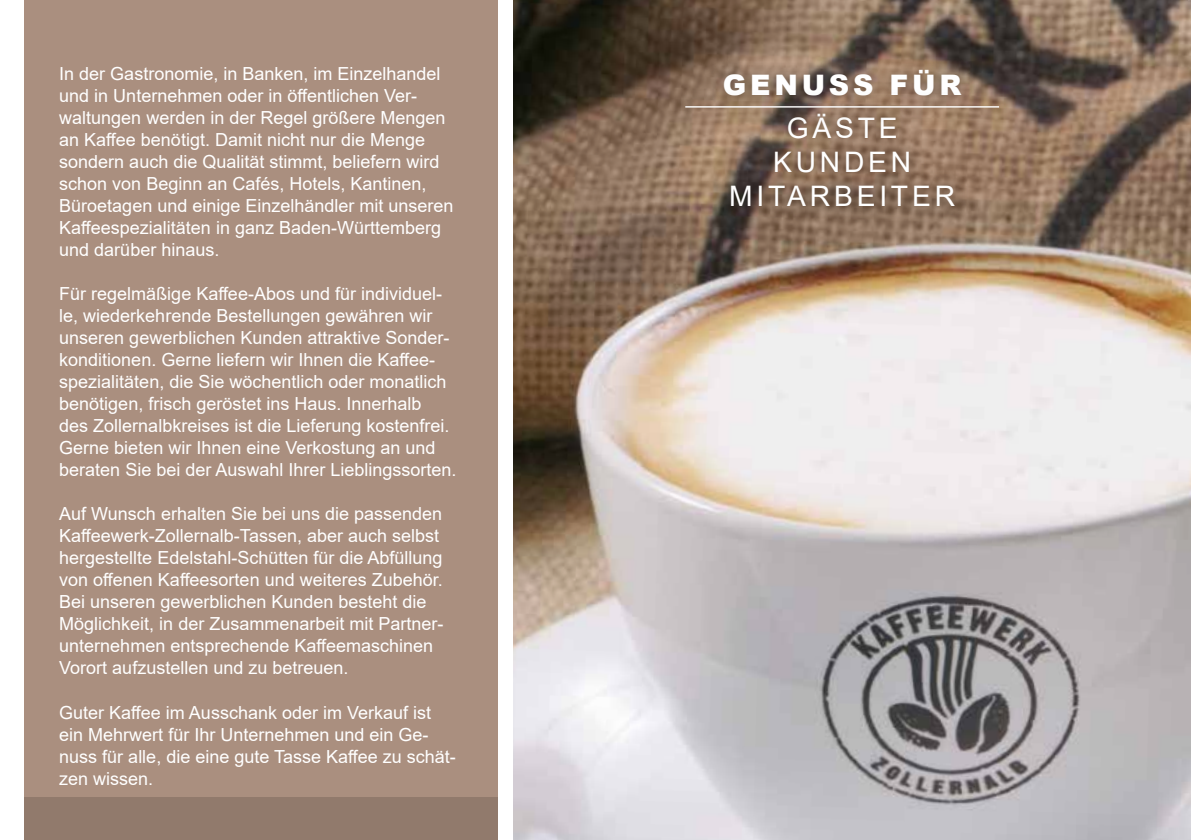
<style>
.page{position:relative;width:1191px;height:840px;background:#fff}
.page>*{position:absolute;margin:0;border:0;box-sizing:border-box;transform-origin:0 0}
.t1{font:28.2px/33.8px "Arial";letter-spacing:.135em;color:#fff;text-align:center}
.t2{font:900 28.2px "Arial";letter-spacing:.135em;color:#fff}
.t3{font:18px/22px "Arial";color:#fff}
</style>
<div class="page">
<img style="left:513px;top:0;width:678px;height:839px">
<div style="left:707px;top:53px;width:270px;height:59px;background:#000;opacity:.6"></div>
<div style="left:714px;top:97px;width:255px;height:126px;background:#000;opacity:.6"></div>
<div style="left:671px;top:88px;width:343px;height:37px;background:#000;opacity:.6"></div>
<hr style="left:685px;top:106px;width:314px;height:1px;background:#fff">
<div style="left:24px;top:0;width:473px;height:839px;background:#aa8f7f"></div>
<div style="left:24px;top:797px;width:473px;height:42px;background:#917a6c"></div>
<p class="t3" style="left:59px;top:62px;width:396px">In der Gastronomie, in Banken, im Einzelhandel und in Unternehmen oder in öffentlichen Ver&shy;waltungen werden in der Regel größere Mengen an Kaffee benötigt. Damit nicht nur die Menge sondern auch die Qualität stimmt, beliefern wird schon von Beginn an Cafés, Hotels, Kantinen, Büroetagen und einige Einzelhändler mit unseren Kaffeespezialitäten in ganz Baden-Württemberg und darüber hinaus.</p>
<p class="t3" style="left:59px;top:282px;width:399px">Für regelmäßige Kaffee-Abos und für individuel&shy;le, wiederkehrende Bestellungen gewähren wir unseren gewerblichen Kunden attraktive Sonder&shy;konditionen. Gerne liefern wir Ihnen die Kaffee&shy;spezialitäten, die Sie wöchentlich oder monatlich benötigen, frisch geröstet ins Haus. Innerhalb<br>des Zollernalbkreises ist die Lieferung kostenfrei.<br>Gerne bieten wir Ihnen eine Verkostung an und beraten Sie bei der Auswahl Ihrer Lieblingssorten.</p>
<p class="t3" style="left:59px;top:502px;width:386px">Auf Wunsch erhalten Sie bei uns die passenden Kaffeewerk-Zollernalb-Tassen, aber auch selbst hergestellte Edelstahl-Schütten für die Abfüllung von offenen Kaffeesorten und weiteres Zubehör.<br>Bei unseren gewerblichen Kunden besteht die Möglichkeit, in der Zusammenarbeit mit Partner&shy;unternehmen entsprechende Kaffeemaschinen Vorort aufzustellen und zu betreuen.</p>
<p class="t3" style="left:59px;top:700px;width:398px">Guter Kaffee im Ausschank oder im Verkauf ist ein Mehrwert für Ihr Unternehmen und ein Ge&shy;nuss für alle, die eine gute Tasse Kaffee zu schät&shy;zen wissen.</p>
<h1 class="t2" style="left:723px;top:64px;width:240px">GENUSS FÜR</h1>
<h1 class="t1" style="left:729px;top:111px;width:227px">GÄSTE<br>KUNDEN<br>MITARBEITER</h1>
</div>
